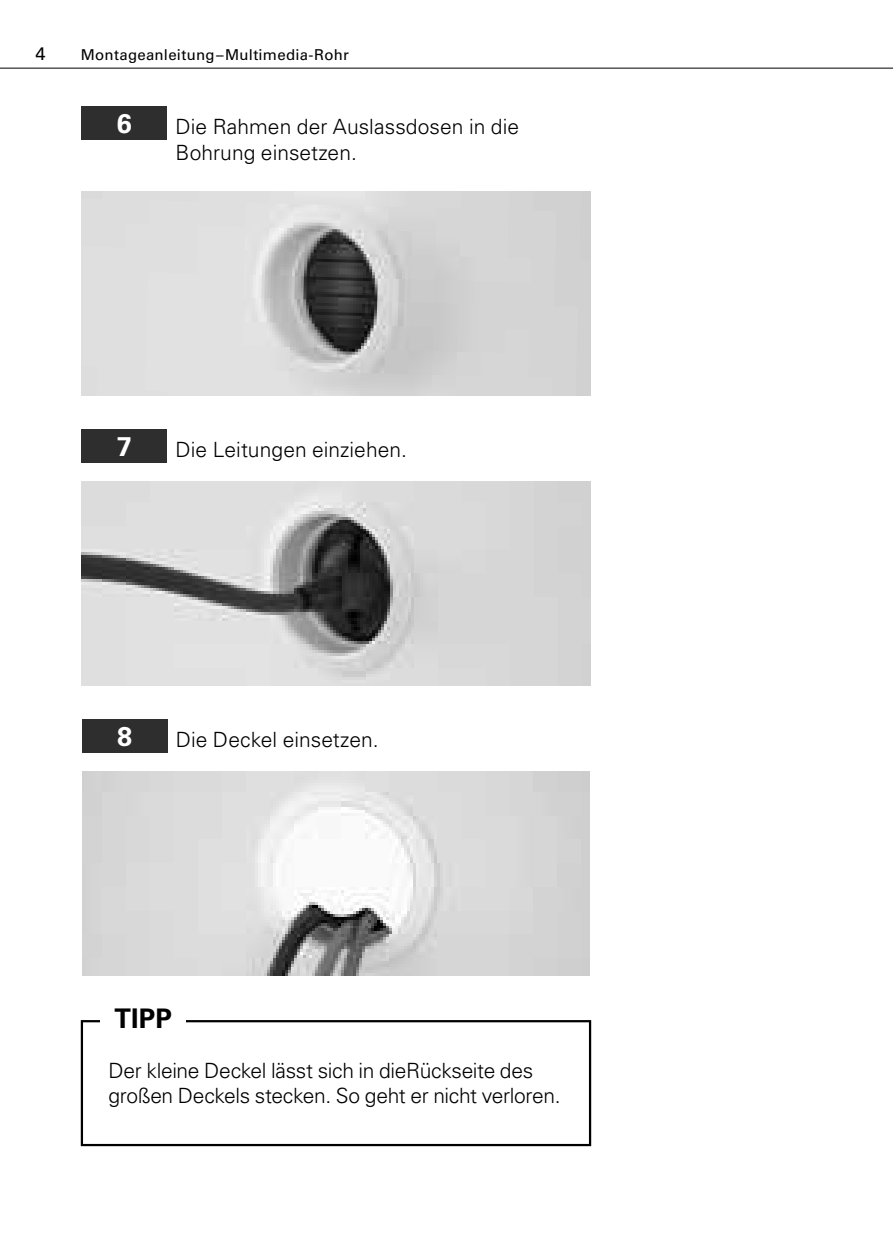
<style>
.page{position:relative;width:893px;height:1259px;background:#fff}
.page>*{position:absolute;margin:0;border:0;box-sizing:border-box;transform-origin:0 0}
.t1{font:700 27px "Univers LT Pro 65";color:#000}
.t2{font:700 27px "Univers LT Pro 65";color:#fff}
.t3{font:300 21px/25.5px "Univers LT Pro 45";letter-spacing:-.005em;color:#000}
.t4{font:18px "Univers LT Pro 55 Roman";color:#000}
.t5{font:15px "Univers LT Pro 55 Roman";letter-spacing:.015em;color:#000}
</style>
<div class="page">
<hr style="left:0;top:68px;width:893px;height:1px;background:#000">
<div style="left:82px;top:106px;width:85px;height:34px;background:#2e2e2e"></div>
<img style="left:82px;top:191px;width:508px;height:204px">
<div style="left:82px;top:429px;width:85px;height:34px;background:#2e2e2e"></div>
<img style="left:82px;top:481px;width:508px;height:204px">
<img style="left:82px;top:772px;width:508px;height:203px">
<div style="left:82px;top:719px;width:85px;height:34px;background:#2e2e2e"></div>
<div style="left:81px;top:1020px;width:510px;height:126px;border:2px solid #000"></div>
<div style="left:101px;top:1001px;width:85px;height:33px;background:#fff"></div>
<p class="t4" style="left:35px;top:41px;width:12px">4</p>
<p class="t5" style="left:81px;top:44px;width:270px">Montageanleitung–Multimedia-Rohr</p>
<p class="t2" style="left:117px;top:104px;width:17px">6</p>
<p class="t3" style="left:175px;top:113px;width:345px">Die Rahmen der Auslassdosen in die<br>Bohrung einsetzen.</p>
<p class="t2" style="left:117px;top:427px;width:17px">7</p>
<p class="t3" style="left:175px;top:436px;width:233px">Die Leitungen einziehen.</p>
<p class="t2" style="left:117px;top:717px;width:17px">8</p>
<p class="t3" style="left:176px;top:726px;width:205px">Die Deckel einsetzen.</p>
<p class="t1" style="left:114px;top:999px;width:59px">TIPP</p>
<p class="t3" style="left:109px;top:1057px;width:453px">Der kleine Deckel lässt sich in dieRückseite des großen Deckels stecken. So geht er nicht verloren.</p>
</div>
